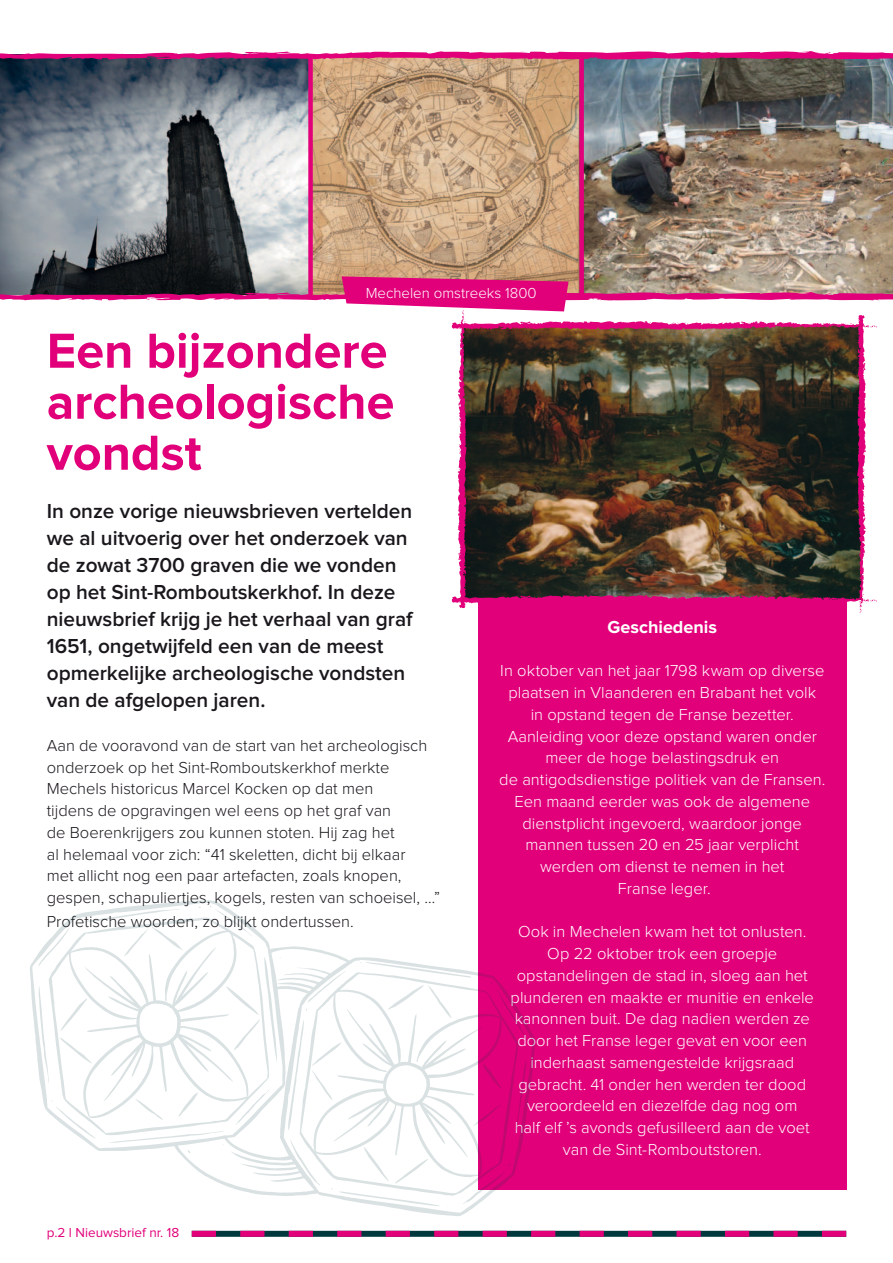
<style>
.page{position:relative;width:893px;height:1263px;background:#fff}
.page>*{position:absolute;margin:0;border:0;box-sizing:border-box;transform-origin:0 0}
.t1{font:700 51px/51px "Proxima Nova";color:#e2007a}
.t2{font:600 21px/27px "Proxima Nova";color:#1a171c}
.t3{font:700 18px "Proxima Nova";color:#fff}
.t4{font:300 16.5px/21.8px "Proxima Nova";color:#fff;text-align:center}
.t5{font:300 16.5px/21.8px "Proxima Nova";color:#1a171c}
.t6{font:300 15px "Proxima Nova";color:#fff}
.t7{font:13.5px "Proxima Nova";color:#e2007a}
</style>
<div class="page">
<svg style="left:192px;top:1231px;width:654px;height:6px;background:#761f5f"></svg>
<div style="left:478px;top:326px;width:368px;height:864px;background:#e2007a"></div>
<svg style="left:30px;top:900px;width:505px;height:316px"></svg>
<svg style="left:519px;top:1060px;width:8px;height:72px"></svg>
<svg style="left:300px;top:972px;width:219px;height:224px"></svg>
<svg style="left:463px;top:1172px;width:42px;height:32px"></svg>
<svg style="left:483px;top:1064px;width:19px;height:25px"></svg>
<svg style="left:473px;top:1105px;width:28px;height:21px"></svg>
<svg style="left:491px;top:982px;width:36px;height:59px"></svg>
<svg style="left:339px;top:1191px;width:101px;height:15px"></svg>
<svg style="left:395px;top:1159px;width:33px;height:25px"></svg>
<svg style="left:388px;top:985px;width:64px;height:33px"></svg>
<svg style="left:364px;top:1147px;width:25px;height:35px"></svg>
<svg style="left:360px;top:962px;width:111px;height:16px"></svg>
<svg style="left:311px;top:1042px;width:31px;height:58px"></svg>
<svg style="left:290px;top:1139px;width:30px;height:47px"></svg>
<svg style="left:306px;top:971px;width:40px;height:40px"></svg>
<svg style="left:288px;top:1019px;width:16px;height:111px"></svg>
<svg style="left:49px;top:917px;width:220px;height:218px"></svg>
<svg style="left:236px;top:1089px;width:34px;height:36px"></svg>
<svg style="left:226px;top:956px;width:55px;height:107px"></svg>
<svg style="left:210px;top:906px;width:43px;height:31px"></svg>
<svg style="left:178px;top:1092px;width:20px;height:25px"></svg>
<svg style="left:109px;top:1131px;width:115px;height:22px"></svg>
<svg style="left:135px;top:1099px;width:28px;height:21px"></svg>
<svg style="left:84px;top:909px;width:99px;height:47px"></svg>
<svg style="left:60px;top:1037px;width:32px;height:27px"></svg>
<svg style="left:60px;top:998px;width:27px;height:33px"></svg>
<svg style="left:38px;top:928px;width:31px;height:38px"></svg>
<svg style="left:52px;top:1100px;width:44px;height:39px"></svg>
<svg style="left:38px;top:986px;width:11px;height:97px"></svg>
<img style="left:584px;top:60px;width:309px;height:216px">
<img style="left:313px;top:60px;width:266px;height:216px">
<img style="left:0;top:60px;width:308px;height:216px">
<img style="left:0;top:51px;width:893px;height:9px">
<div style="left:579px;top:54px;width:5px;height:242px;background:#e2007a"></div>
<div style="left:308px;top:54px;width:5px;height:242px;background:#e2007a"></div>
<img style="left:0;top:276px;width:893px;height:337px">
<p class="t6" style="left:366px;top:285px;width:173px">Mechelen omstreeks 1800</p>
<h1 class="t1" style="left:47px;top:327px;width:349px">Een bijzondere archeologische vondst</h1>
<p class="t2" style="left:47px;top:498px;width:367px">In onze vorige nieuwsbrieven vertelden we al uitvoerig over het onderzoek van de zowat 3700 graven die we vonden op het Sint-Romboutskerkhof. In deze nieuwsbrief krijg je het verhaal van graf 1651, ongetwijfeld een van de meest opmerkelijke archeologische vondsten van de afgelopen jaren.</p>
<p class="t5" style="left:47px;top:735px;width:395px">Aan de vooravond van de start van het archeologisch onderzoek op het Sint-Romboutskerkhof merkte Mechels historicus Marcel Kocken op dat men<br>tijdens de opgravingen wel eens op het graf van<br>de Boerenkrijgers zou kunnen stoten. Hij zag het<br>al helemaal voor zich: “41 skeletten, dicht bij elkaar<br>met allicht nog een paar artefacten, zoals knopen, gespen, schapuliertjes, kogels, resten van schoeisel, …”</p>
<p class="t5" style="left:47px;top:911px;width:309px">Profetische woorden, zo blijkt ondertussen.</p>
<p class="t7" style="left:47px;top:1225px;width:134px">p.2 l Nieuwsbrief nr. 18</p>
<p class="t3" style="left:607px;top:617px;width:111px">Geschiedenis</p>
<p class="t4" style="left:499px;top:660px;width:328px">In oktober van het jaar 1798 kwam op diverse plaatsen in Vlaanderen en Brabant het volk<br>in opstand tegen de Franse bezetter.<br>Aanleiding voor deze opstand waren onder meer de hoge belastingsdruk en<br>de antigodsdienstige politiek van de Fransen.<br>Een maand eerder was ook de algemene dienstplicht ingevoerd, waardoor jonge mannen tussen 20 en 25 jaar verplicht werden om dienst te nemen in het<br>Franse leger.</p>
<p class="t4" style="left:511px;top:921px;width:305px">Ook in Mechelen kwam het tot onlusten.<br>Op 22 oktober trok een groepje opstandelingen de stad in, sloeg aan het plunderen en maakte er munitie en enkele kanonnen buit. De dag nadien werden ze door het Franse leger gevat en voor een inderhaast samengestelde krijgsraad gebracht. 41 onder hen werden ter dood veroordeeld en diezelfde dag nog om<br>half elf ’s avonds gefusilleerd aan de voet van de Sint-Romboutstoren.</p>
</div>
